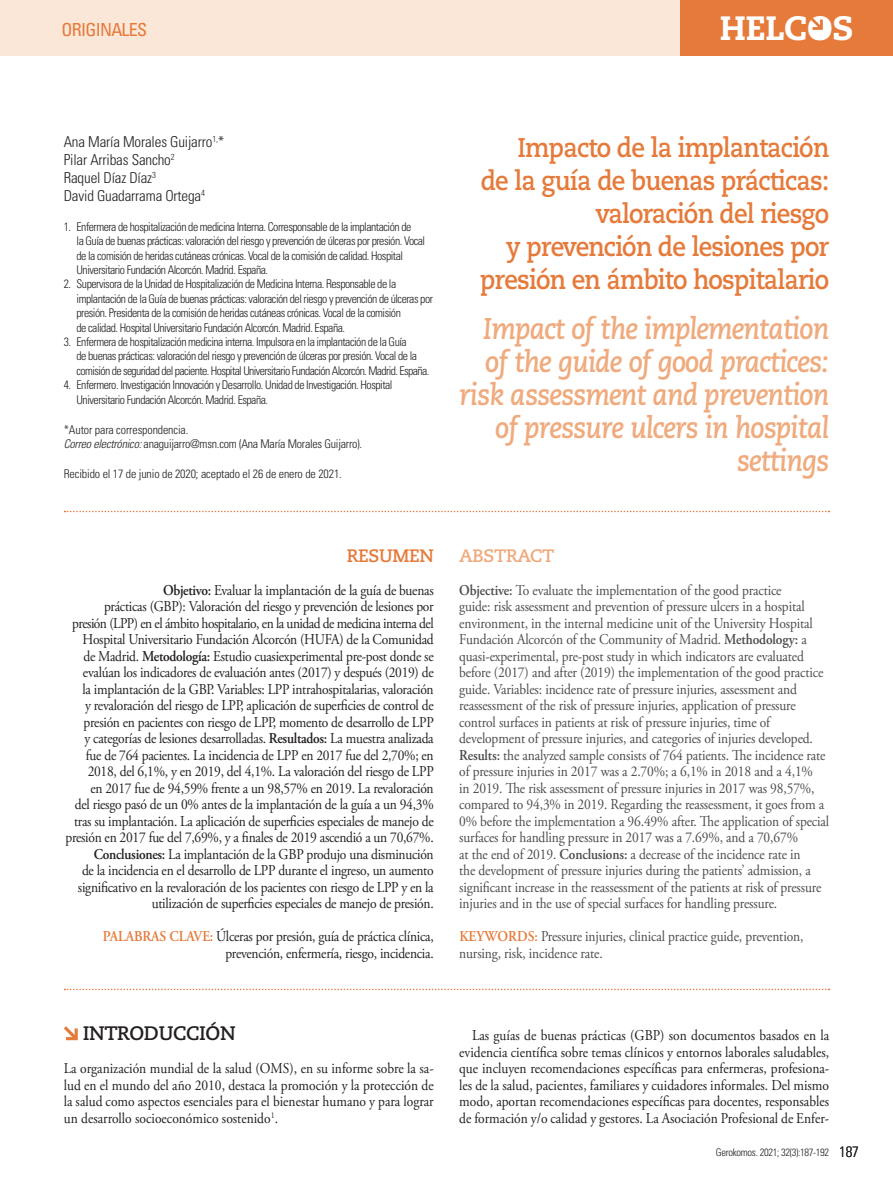
<style>
.page{position:relative;width:893px;height:1191px;background:#fff}
.page>*{position:absolute;margin:0;border:0;box-sizing:border-box;transform-origin:0 0}
.t1{font:800 33.75px "Caecilia LT Std";letter-spacing:-.01em;color:#fff}
.INC_-_Titulo_ING{font:italic 700 30px/33px "Caecilia LT Std";letter-spacing:-.03em;color:#efaa7d;text-align:right;scale:.9 1}
.INC_-_Titulo_ESP{font:700 27px/33px "Caecilia LT Std";letter-spacing:-.03em;color:#e57a3a;text-align:right;scale:.9 1}
.GAL_-_Cat_A{font:700 19.5px "Caecilia LT Std";letter-spacing:-.02em;color:#231f20}
.t2{font:condensed 18px "Univers LT Std";letter-spacing:-.04em;color:#e57a3a}
.GAL_-_Cat_A-2{font:700 18px "Caecilia LT Std";letter-spacing:-.02em;color:#efaa7d}
.INC_-_Cat_A_ESP{font:700 18px "Caecilia LT Std";letter-spacing:-.02em;color:#e57a3a}
.INC_-_Gal_intro_ENG{font:15px/16.5px "Adobe Garamond Pro";letter-spacing:-.01em;color:#4b4c4d;scale:.9 1}
.INC_-_Gal_intro_ESP{font:15px/16.5px "Adobe Garamond Pro";letter-spacing:-.02em;color:#231f20;text-align:right;scale:.9 1}
.GAL_-_Galerada{font:15px/16.5px "Adobe Garamond Pro";color:#231f20;text-align:justify;scale:.9 1}
.GAL_-_Galerada_Prime{font:15px/16.5px "Adobe Garamond Pro";color:#231f20;text-align:justify;scale:.9 1}
.INC_-_Autores{font:300 condensed 15px "Univers LT Std";letter-spacing:-.01em;color:#231f20}
.INC_-_Carrecs___corr{font:300 condensed 12px/14.4px "Univers LT Std";letter-spacing:-.04em;color:#231f20}
.INC_-_Carrecs___corr-2{font:300 condensed 12px "Univers LT Std";letter-spacing:-.01em;color:#231f20}
.INC_-_Carrecs___corr-3{font:300 condensed 12px "Univers LT Std";letter-spacing:-.02em;color:#231f20}
.t3{font:300 condensed 10.5px "Univers LT Std";letter-spacing:-.03em;color:#231f20}
.s1{font-style:italic}
.s2{font-weight:600}
.s3{font-weight:600;color:#e57a3a}
.s4{font-size:15px}
</style>
<div class="page">
<div style="left:0;top:0;width:705px;height:55px;background:#fbe7d8"></div>
<div style="left:680px;top:0;width:213px;height:55px;background:#e57a3a"></div>
<div style="left:811px;top:19px;width:18px;height:19px;background:#fff;border-radius:50%"></div>
<svg style="left:811px;top:19px;width:12px;height:11px"></svg>
<svg style="left:65px;top:511px;width:764px;height:1px"></svg>
<svg style="left:65px;top:988px;width:764px;height:2px"></svg>
<svg style="left:64px;top:1026px;width:14px;height:14px"></svg>
<p class="t2" style="left:62px;top:18px;width:87px">ORIGINALES</p>
<h1 class="t1" style="left:720px;top:8px;width:135px">HELCOS</h1>
<p class="INC_-_Autores" style="left:64px;top:133px;width:162px">Ana María Morales Guijarro<sup>1,</sup>*</p>
<p class="INC_-_Autores" style="left:64px;top:151px;width:112px">Pilar Arribas Sancho<sup>2</sup></p>
<p class="INC_-_Autores" style="left:64px;top:169px;width:94px">Raquel Díaz Díaz<sup>3</sup></p>
<p class="INC_-_Autores" style="left:64px;top:187px;width:143px">David Guadarrama Ortega<sup>4</sup></p>
<p class="INC_-_Carrecs___corr" style="left:77px;top:219px;width:350px;text-indent:-13px">1. Enfermera de hospitalización de medicina Interna. Corresponsable de la implantación de<br>la Guía de buenas prácticas: valoración del riesgo y prevención de úlceras por presión. Vocal de la comisión de heridas cutáneas crónicas. Vocal de la comisión de calidad. Hospital Universitario Fundación Alcorcón. Madrid. España.</p>
<p class="INC_-_Carrecs___corr" style="left:77px;top:277px;width:358px;text-indent:-13px">2. Supervisora de la Unidad de Hospitalización de Medicina Interna. Responsable de la implantación de la Guía de buenas prácticas: valoración del riesgo y prevención de úlceras por presión. Presidenta de la comisión de heridas cutáneas crónicas. Vocal de la comisión<br>de calidad. Hospital Universitario Fundación Alcorcón. Madrid. España.</p>
<p class="INC_-_Carrecs___corr" style="left:77px;top:334px;width:354px;text-indent:-13px">3. Enfermera de hospitalización medicina interna. Impulsora en la implantación de la Guía<br>de buenas prácticas: valoración del riesgo y prevención de úlceras por presión. Vocal de la comisión de seguridad del paciente. Hospital Universitario Fundación Alcorcón. Madrid. España.</p>
<p class="INC_-_Carrecs___corr" style="left:77px;top:378px;width:317px;text-indent:-13px">4. Enfermero. Investigación Innovación y Desarrollo. Unidad de Investigación. Hospital<br>Universitario Fundación Alcorcón. Madrid. España.</p>
<p class="INC_-_Carrecs___corr-2" style="left:64px;top:422px;width:126px">*Autor para correspondencia.</p>
<p class="INC_-_Carrecs___corr-3" style="left:64px;top:437px;width:300px"><span class="s1">Correo electrónico:</span> anaguijarro@msn.com (Ana María Morales Guijarro).</p>
<p class="INC_-_Carrecs___corr-2" style="left:64px;top:467px;width:280px">Recibido el 17 de junio de 2020; aceptado el 26 de enero de 2021.</p>
<p class="INC_-_Titulo_ESP" style="left:480px;top:131px;width:389px">Impacto de la implantación<br>de la guía de buenas prácticas: valoración del riesgo<br>y prevención de lesiones por presión en ámbito hospitalario</p>
<p class="INC_-_Titulo_ING" style="left:459px;top:312px;width:413px">Impact of the implementation of the guide of good practices: risk assessment and prevention of pressure ulcers in hospital settings</p>
<p class="INC_-_Cat_A_ESP" style="left:347px;top:544px;width:88px">RESUMEN</p>
<p class="INC_-_Gal_intro_ESP" style="left:65px;top:582px;width:411px"><span class="s2">Objetivo:</span> Evaluar la implantación de la guía de buenas<br>prácticas (GBP): Valoración del riesgo y prevención de lesiones por<br>presión (LPP) en el ámbito hospitalario, en la unidad de medicina interna del Hospital Universitario Fundación Alcorcón (HUFA) de la Comunidad<br>de Madrid. <span class="s2">Metodología:</span> Estudio cuasiexperimental pre-post donde se evalúan los indicadores de evaluación antes (2017) y después (2019) de<br>la implantación de la GBP. Variables: LPP intrahospitalarias, valoración<br>y revaloración del riesgo de LPP, aplicación de superficies de control de presión en pacientes con riesgo de LPP, momento de desarrollo de LPP<br>y categorías de lesiones desarrolladas. <span class="s2">Resultados:</span> La muestra analizada fue de 764 pacientes. La incidencia de LPP en 2017 fue del 2,70%; en 2018, del 6,1%, y en 2019, del 4,1%. La valoración del riesgo de LPP<br>en 2017 fue de 94,59% frente a un 98,57% en 2019. La revaloración<br>del riesgo pasó de un 0% antes de la implantación de la guía a un 94,3% tras su implantación. La aplicación de superficies especiales de manejo de presión en 2017 fue del 7,69%, y a finales de 2019 ascendió a un 70,67%.<br><span class="s2">Conclusiones:</span> La implantación de la GBP produjo una disminución<br>de la incidencia en el desarrollo de LPP durante el ingreso, un aumento significativo en la revaloración de los pacientes con riesgo de LPP y en la utilización de superficies especiales de manejo de presión.</p>
<p class="INC_-_Gal_intro_ESP" style="left:103px;top:928px;width:369px"><span class="s3">PALABRAS CLAVE:</span> Úlceras por presión, guía de práctica clínica, prevención, enfermería, riesgo, incidencia.</p>
<p class="GAL_-_Cat_A" style="left:83px;top:1022px;width:154px">INTRODUCCIÓN</p>
<p class="GAL_-_Galerada_Prime" style="left:64px;top:1060px;width:413px">La organización mundial de la salud (OMS), en su informe sobre la sa&shy;lud en el mundo del año 2010, destaca la promoción y la protección de la salud como aspectos esenciales para el bienestar humano y para lograr un desarrollo socioeconómico sostenido<sup>1</sup>.</p>
<p class="GAL_-_Cat_A-2" style="left:459px;top:544px;width:97px">ABSTRACT</p>
<p class="INC_-_Gal_intro_ENG" style="left:459px;top:582px;width:412px"><span class="s2">Objective:</span> To evaluate the implementation of the good practice<br>guide: risk assessment and prevention of pressure ulcers in a hospital environment, in the internal medicine unit of the University Hospital Fundación Alcorcón of the Community of Madrid. <span class="s2">Methodology:</span> a quasi-experimental, pre-post study in which indicators are evaluated before (2017) and after (2019) the implementation of the good practice guide. Variables: incidence rate of pressure injuries, assessment and reassessment of the risk of pressure injuries, application of pressure control surfaces in patients at risk of pressure injuries, time of development of pressure injuries, and categories of injuries developed.<br><span class="s2">Results:</span> the analyzed sample consists of 764 patients. The incidence rate of pressure injuries in 2017 was a 2.70%; a 6,1% in 2018 and a 4,1%<br>in 2019. The risk assessment of pressure injuries in 2017 was 98,57%, compared to 94,3% in 2019. Regarding the reassessment, it goes from a 0% before the implementation a 96.49% after. The application of special surfaces for handling pressure in 2017 was a 7.69%, and a 70,67%<br>at the end of 2019. <span class="s2">Conclusions:</span> a decrease of the incidence rate in<br>the development of pressure injuries during the patients’ admission, a significant increase in the reassessment of the patients at risk of pressure injuries and in the use of special surfaces for handling pressure.</p>
<p class="INC_-_Gal_intro_ENG" style="left:459px;top:928px;width:384px"><span class="s3">KEYWORDS:</span> Pressure injuries, clinical practice guide, prevention, nursing, risk, incidence rate.</p>
<p class="GAL_-_Galerada" style="left:459px;top:1027px;width:413px;text-indent:13px">Las guías de buenas prácticas (GBP) son documentos basados en la evidencia científica sobre temas clínicos y entornos laborales saludables, que incluyen recomendaciones específicas para enfermeras, profesiona&shy;les de la salud, pacientes, familiares y cuidadores informales. Del mismo modo, aportan recomendaciones específicas para docentes, responsables de formación y/o calidad y gestores. La Asociación Profesional de Enfer-</p>
<p class="t3" style="left:716px;top:1145px;width:145px">Gerokomos. 2021; 32(3):187-192 <span class="s4">187</span></p>
</div>
